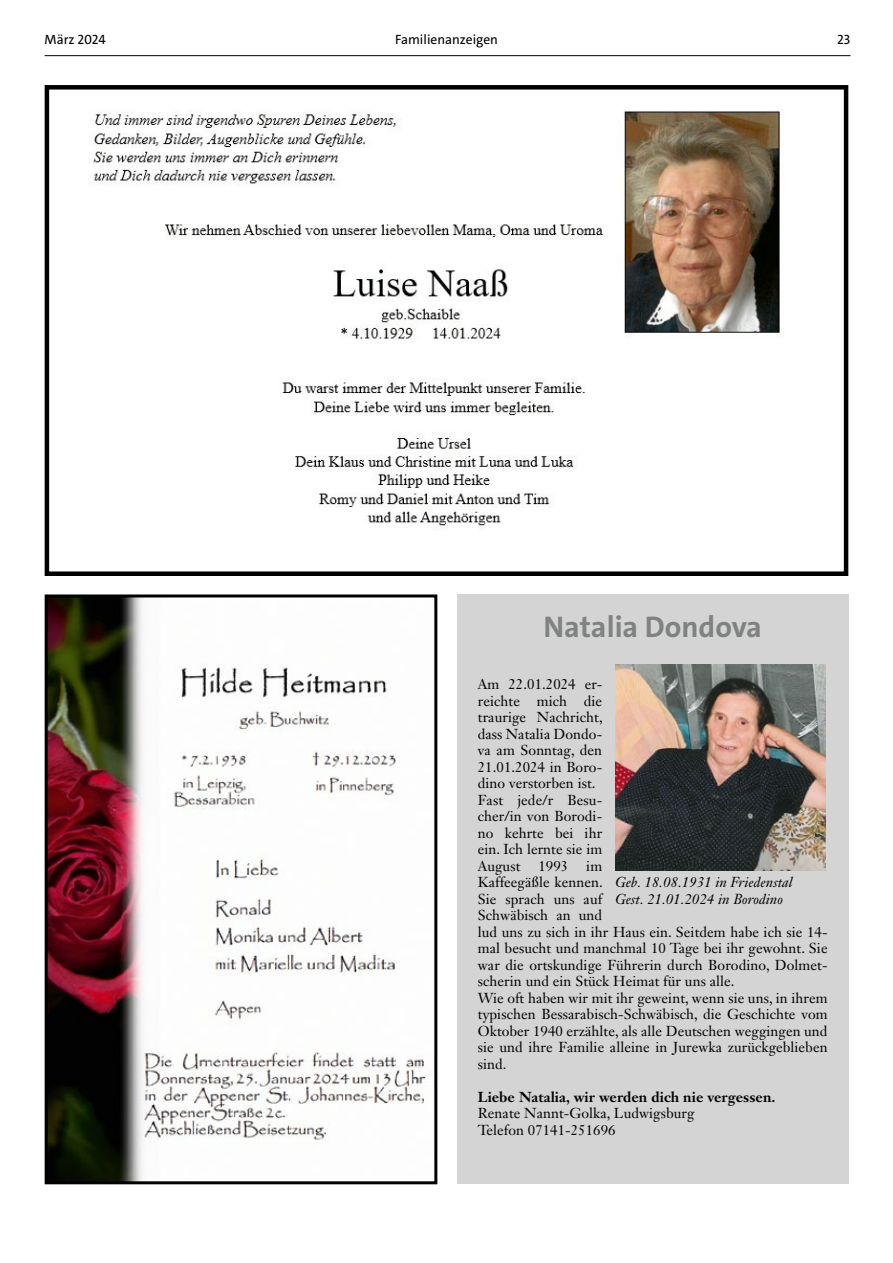
<style>
.page{position:relative;width:893px;height:1263px;background:#fff}
.page>*{position:absolute;margin:0;border:0;box-sizing:border-box;transform-origin:0 0}
.t1{font:700 30px "The Sans";color:#7f8280}
.t2{font:14.25px/16.5px "Janson Text LT Std";letter-spacing:.005em;color:#000}
.t3{font:italic 14.25px/16.5px "Janson Text LT Std";letter-spacing:.005em;color:#000}
.t4{font:700 14.25px "Janson Text LT Std";letter-spacing:.005em;color:#000}
.t5{font:13.5px "The Sans";color:#000}
</style>
<div class="page">
<hr style="left:45px;top:55px;width:805px;height:1px;background:#000">
<div style="left:457px;top:594px;width:391px;height:590px;background:#d3d4d3"></div>
<img style="left:615px;top:665px;width:210px;height:205px">
<img style="left:93px;top:110px;width:688px;height:421px">
<img style="left:49px;top:598px;width:377px;height:582px">
<div style="left:45px;top:594px;width:392px;height:590px;border:3px solid #000"></div>
<div style="left:45px;top:85px;width:803px;height:491px;border:4px solid #000"></div>
<p class="t5" style="left:45px;top:31px;width:63px">März 2024</p>
<p class="t5" style="left:395px;top:31px;width:104px">Familienanzeigen</p>
<p class="t5" style="left:837px;top:31px;width:15px">23</p>
<h1 class="t1" style="left:543px;top:608px;width:220px">Natalia Dondova</h1>
<p class="t2" style="left:478px;top:676px;width:126px">Am 22.01.2024 er&shy;reichte mich die traurige Nachricht, dass Natalia Dondo&shy;va am Sonntag, den<br>21.01.2024 in Boro&shy;dino verstorben ist.<br>Fast jede/r Besu&shy;cher/in von Borodi&shy;no kehrte bei ihr ein. Ich lernte sie im<br>August</p>
<p class="t2" style="left:478px;top:857px;width:351px;text-indent:108px">im<br>Kaffeegäßle kennen.<br>Sie sprach uns auf<br>Schwäbisch an und<br>lud uns zu sich in ihr Haus ein. Seitdem habe ich sie 14- mal besucht und manchmal 10 Tage bei ihr gewohnt. Sie war die ortskundige Führerin durch Borodino, Dolmet&shy;scherin und ein Stück Heimat für uns alle.<br>Wie oft haben wir mit ihr geweint, wenn sie uns, in ihrem typischen Bessarabisch-Schwäbisch, die Geschichte vom Oktober 1940 erzählte, als alle Deutschen weggingen und sie und ihre Familie alleine in Jurewka zurückgeblieben sind.</p>
<p class="t4" style="left:478px;top:1088px;width:299px">Liebe Natalia, wir werden dich nie vergessen.</p>
<p class="t2" style="left:478px;top:1105px;width:218px">Renate Nannt-Golka, Ludwigsburg<br>Telefon 07141-251696</p>
<p class="t2" style="left:538px;top:857px;width:31px">1993</p>
<p class="t3" style="left:615px;top:874px;width:179px">Geb. 18.08.1931 in Friedenstal<br>Gest. 21.01.2024 in Borodino</p>
</div>
